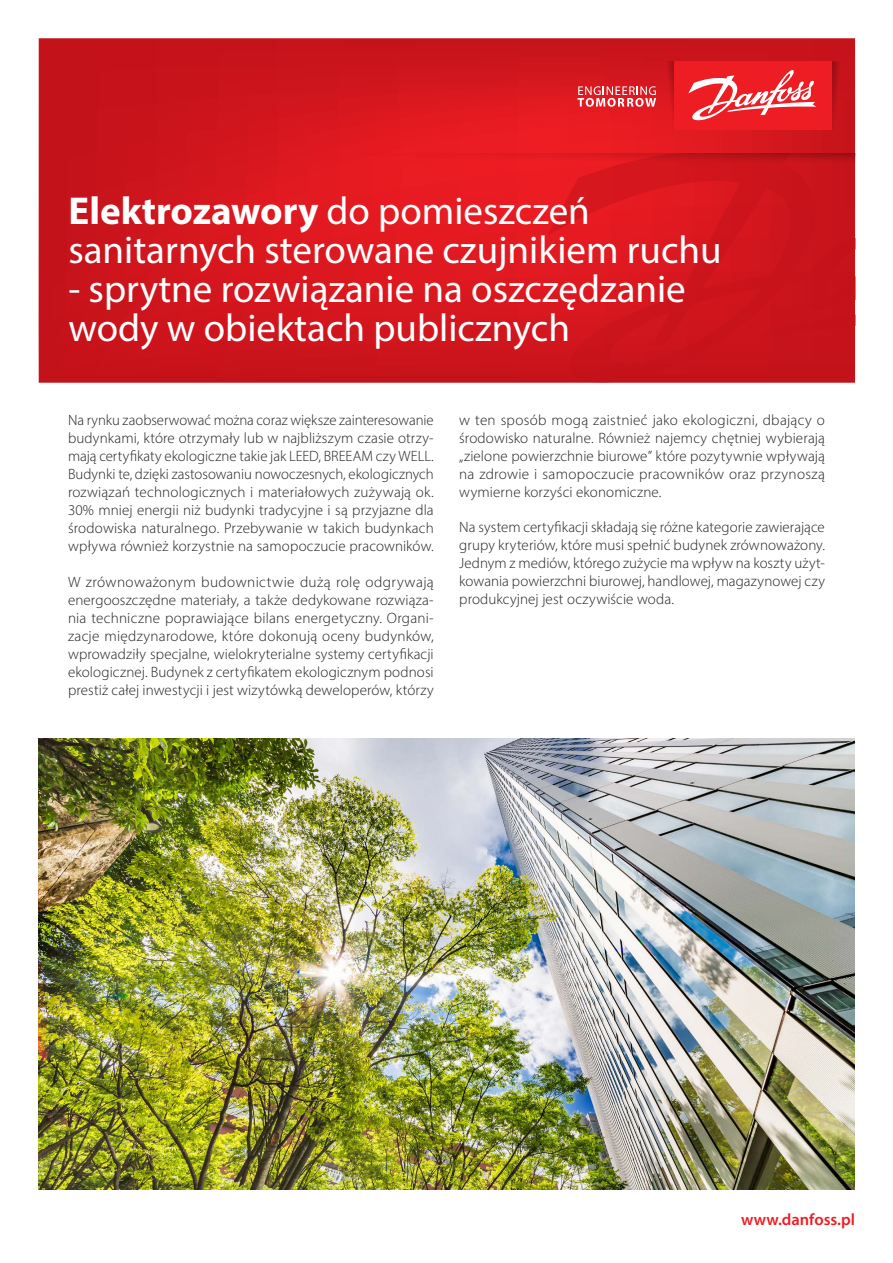
<style>
.page{position:relative;width:893px;height:1263px;background:#fff}
.page>*{position:absolute;margin:0;border:0;box-sizing:border-box;transform-origin:0 0}
.Front_page__Headline{font:39px/39px "Myriad Pro";color:#fff}
.URL{font:600 16.5px "Myriad Pro";color:#ee1d23}
.Front_page__Body_tex{font:300 15px/18px "Myriad Pro";letter-spacing:.01em;color:#231f20;text-align:justify}
.s1{font-weight:700}
</style>
<div class="page">
<img style="left:38px;top:739px;width:817px;height:450px">
<svg style="left:39px;top:38px;width:816px;height:345px;background:#d3161d"></svg>
<svg style="left:547px;top:166px;width:308px;height:217px;background:#d1151d"></svg>
<svg style="left:832px;top:61px;width:13px;height:69px"></svg>
<svg style="left:662px;top:61px;width:12px;height:69px"></svg>
<svg style="left:358px;top:153px;width:497px;height:13px;background:#d5171e"></svg>
<div style="left:674px;top:61px;width:158px;height:69px;background:#ee1d23"></div>
<svg style="left:577px;top:86px;width:79px;height:21px;background:#e8666b"></svg>
<svg style="left:688px;top:70px;width:128px;height:51px"></svg>
<p class="Front_page__Headline" style="left:68px;top:191px;width:655px"><span class="s1">Elektrozawory</span> do pomieszczeń sanitarnych sterowane czujnikiem ruchu</p>
<p class="Front_page__Headline" style="left:68px;top:269px;width:619px">- sprytne rozwiązanie na oszczędzanie wody w obiektach publicznych</p>
<p class="Front_page__Body_tex" style="left:68px;top:411px;width:367px">Na rynku zaobserwować można coraz większe zainteresowanie budynkami, które otrzymały lub w najbliższym czasie otrzy&shy;mają certyfikaty ekologiczne takie jak LEED, BREEAM czy WELL.<br>Budynki te, dzięki zastosowaniu nowoczesnych, ekologicznych rozwiązań technologicznych i materiałowych zużywają ok.<br>30% mniej energii niż budynki tradycyjne i są przyjazne dla środowiska naturalnego. Przebywanie w takich budynkach wpływa również korzystnie na samopoczucie pracowników.</p>
<p class="Front_page__Body_tex" style="left:68px;top:573px;width:367px">W zrównoważonym budownictwie dużą rolę odgrywają energooszczędne materiały, a także dedykowane rozwiąza&shy;nia techniczne poprawiające bilans energetyczny. Organi&shy;zacje międzynarodowe, które dokonują oceny budynków, wprowadziły specjalne, wielokryterialne systemy certyfikacji ekologicznej. Budynek z certyfikatem ekologicznym podnosi prestiż całej inwestycji i jest wizytówką deweloperów, którzy</p>
<p class="Front_page__Body_tex" style="left:459px;top:411px;width:367px">w ten sposób mogą zaistnieć jako ekologiczni, dbający o środowisko naturalne. Również najemcy chętniej wybierają „zielone powierzchnie biurowe” które pozytywnie wpływają na zdrowie i samopoczucie pracowników oraz przynoszą wymierne korzyści ekonomiczne.</p>
<p class="Front_page__Body_tex" style="left:459px;top:518px;width:367px">Na system certyfikacji składają się różne kategorie zawierające grupy kryteriów, które musi spełnić budynek zrównoważony.<br>Jednym z mediów, którego zużycie ma wpływ na koszty użyt&shy;kowania powierzchni biurowej, handlowej, magazynowej czy produkcyjnej jest oczywiście woda.</p>
<p class="URL" style="left:741px;top:1209px;width:115px">www.danfoss.pl</p>
</div>
